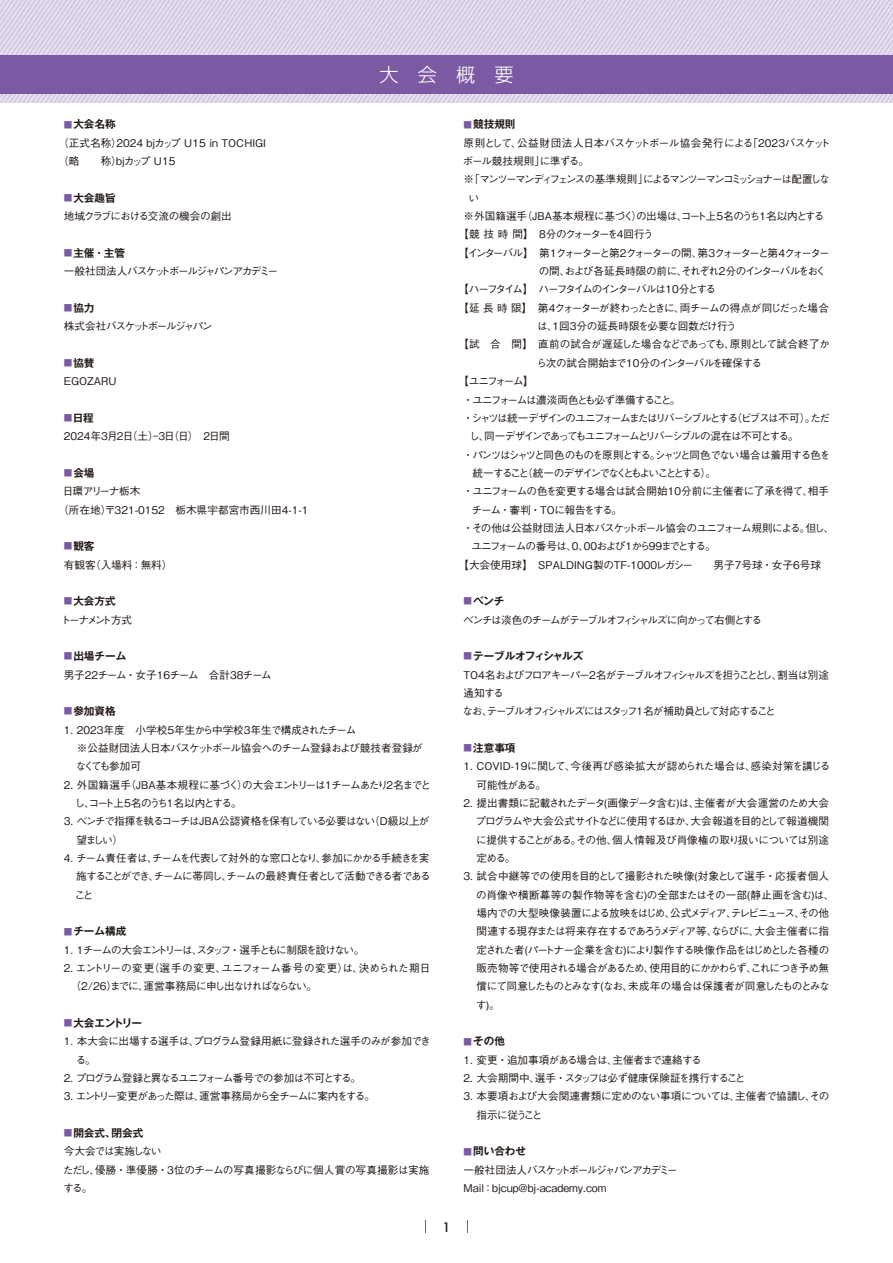
<style>
.page{position:relative;width:893px;height:1263px;background:#fff}
.page>*{position:absolute;margin:0;border:0;box-sizing:border-box;transform-origin:0 0}
.t1{font:300 19.2px "UD Shin Go Pr 6";color:#fff}
.t2{font:500 12.75px "Futura";color:#221815}
.概要_base10x18{font:500 10.65px/18.3px "Gothic BBB Pro";letter-spacing:-.085em;color:#221815}
.概要_base10x18-2{font:500 10.65px/18.3px "Gothic BBB Pro";letter-spacing:-.135em;color:#221815}
.概要_base10x18-3{font:500 10.65px "Gothic BBB Pro";color:#221815}
.概要_base10x18-4{font:500 10.65px/18.3px "Gothic BBB Pro";letter-spacing:-.14em;color:#221815}
.概要7_小見出し{font:700 10.65px "Gothic MB101 Pro De";color:#221815}
.概要_base10x18-5{font:500 10.65px/18.3px "Gothic BBB Pro";letter-spacing:-.035em;color:#221815}
.概要_base10x18-6{font:500 10.65px/18.3px "Gothic BBB Pro";letter-spacing:-.155em;color:#221815}
.概要_base10x18-7{font:500 10.65px/18.3px "Gothic BBB Pro";letter-spacing:-.04em;color:#221815}
.概要_base10x18-8{font:500 10.65px/18.3px "Gothic BBB Pro";letter-spacing:-.105em;color:#221815}
.概要_base10x18-9{font:500 10.65px/18.3px "Gothic BBB Pro";letter-spacing:-.045em;color:#221815}
.概要_base10x18-10{font:500 10.65px/18.3px "Gothic BBB Pro";letter-spacing:-.06em;color:#221815}
.概要_base10x18-11{font:500 10.65px/18.3px "Gothic BBB Pro";letter-spacing:-.05em;color:#221815}
.概要_base10x18-12{font:500 10.65px/18.3px "Gothic BBB Pro";letter-spacing:-.03em;color:#221815}
.概要_base10x18-13{font:500 10.65px/18.3px "Gothic BBB Pro";letter-spacing:-.025em;color:#221815}
.概要_base10x18-14{font:500 10.65px/18.3px "Gothic BBB Pro";letter-spacing:-.11em;color:#221815}
.概要_base10x18-15{font:500 10.65px/18.3px "Gothic BBB Pro";letter-spacing:-.16em;color:#221815}
.概要_base10x18-16{font:500 10.65px/18.3px "Gothic BBB Pro";letter-spacing:-.015em;color:#221815}
.概要_base10x18-17{font:500 10.65px "Gothic BBB Pro";letter-spacing:-.02em;color:#221815}
.概要_base10x18-18{font:500 10.65px "Gothic BBB Pro";letter-spacing:-.115em;color:#221815}
.概要_base10x18-19{font:500 10.65px "Gothic BBB Pro";letter-spacing:-.125em;color:#221815}
.概要_base10x18-20{font:500 10.65px "Gothic BBB Pro";letter-spacing:-.055em;color:#221815}
.概要_base10x18-21{font:500 10.65px "Gothic BBB Pro";letter-spacing:-.19em;color:#221815}
.概要_base10x18-22{font:500 10.65px "Gothic BBB Pro";letter-spacing:-.065em;color:#221815}
.概要_base10x18-23{font:500 10.65px "Gothic BBB Pro";letter-spacing:-.185em;color:#221815}
.概要_base10x18-24{font:500 10.65px "Gothic BBB Pro";letter-spacing:-.25em;color:#221815}
.概要7_小見出し-2{font:700 10.65px "Gothic MB101 Pro De";letter-spacing:-.055em;color:#221815}
.概要_base10x18-25{font:500 10.65px "Gothic BBB Pro";letter-spacing:-.165em;color:#221815}
.概要7_小見出し-3{font:700 10.65px "Gothic MB101 Pro De";letter-spacing:-.07em;color:#221815}
.s1{font-size:8.55px;color:#7b59a3}
</style>
<div class="page">
<img style="left:0;top:0;width:893px;height:102px">
<div style="left:0;top:55px;width:893px;height:39px;background:#7b59a3"></div>
<svg style="left:425px;top:1220px;width:1px;height:13px"></svg>
<svg style="left:467px;top:1220px;width:1px;height:13px"></svg>
<p class="t1" style="left:379px;top:59px;width:135px">大会概要</p>
<p class="概要7_小見出し" style="left:64px;top:116px;width:54px"><span class="s1">■</span>大会名称</p>
<p class="概要_base10x18-3" style="left:58px;top:134px;width:209px">（正式名称）2024 ｂｊカップ U15 in TOCHIGI</p>
<p class="概要_base10x18-24" style="left:58px;top:153px;width:119px">（略　　称）ｂｊカップ U15</p>
<p class="概要7_小見出し" style="left:64px;top:189px;width:54px"><span class="s1">■</span>大会趣旨</p>
<p class="概要_base10x18-11" style="left:64px;top:206px;width:169px">地域クラブにおける交流の機会の創出</p>
<p class="概要7_小見出し" style="left:64px;top:244px;width:63px"><span class="s1">■</span>主催・主管</p>
<p class="概要_base10x18-2" style="left:64px;top:261px;width:216px">一般社団法人バスケットボールジャパンアカデミー</p>
<p class="概要7_小見出し" style="left:64px;top:299px;width:32px"><span class="s1">■</span>協力</p>
<p class="概要_base10x18-4" style="left:64px;top:316px;width:150px">株式会社バスケットボールジャパン</p>
<p class="概要7_小見出し" style="left:64px;top:354px;width:32px"><span class="s1">■</span>協賛</p>
<p class="概要_base10x18-3" style="left:64px;top:373px;width:54px">EGOZARU</p>
<p class="概要7_小見出し" style="left:64px;top:409px;width:32px"><span class="s1">■</span>日程</p>
<p class="概要_base10x18" style="left:64px;top:426px;width:167px">202４年3月２日（土）-3日（日）　2日間</p>
<p class="概要7_小見出し" style="left:64px;top:464px;width:32px"><span class="s1">■</span>会場</p>
<p class="概要_base10x18" style="left:63px;top:481px;width:79px">日環アリーナ栃木</p>
<p class="概要_base10x18-3" style="left:58px;top:501px;width:252px">（所在地）〒321-0152　栃木県宇都宮市西川田4-1-1</p>
<p class="概要7_小見出し" style="left:64px;top:537px;width:32px"><span class="s1">■</span>観客</p>
<p class="概要_base10x18" style="left:64px;top:554px;width:110px">有観客（入場料：無料）</p>
<p class="概要7_小見出し" style="left:64px;top:592px;width:54px"><span class="s1">■</span>大会方式</p>
<p class="概要_base10x18-25" style="left:60px;top:611px;width:73px">トーナメント方式</p>
<p class="概要7_小見出し" style="left:64px;top:647px;width:64px"><span class="s1">■</span>出場チーム</p>
<p class="概要_base10x18-7" style="left:64px;top:664px;width:210px">男子22チーム・女子16チーム　合計38チーム</p>
<p class="概要7_小見出し" style="left:64px;top:702px;width:54px"><span class="s1">■</span>参加資格</p>
<p class="概要_base10x18-5" style="left:76px;top:719px;width:348px;text-indent:-12px">1. 2023年度　小学校5年生から中学校3年生で構成されたチーム<br>※公益財団法人日本バスケットボール協会へのチーム登録および競技者登録がなくても参加可</p>
<p class="概要_base10x18" style="left:75px;top:774px;width:358px;text-indent:-11px">2. 外国籍選手（JBA基本規程に基づく）の大会エントリーは1チームあたり2名までとし、コート上5名のうち1名以内とする。</p>
<p class="概要_base10x18-8" style="left:77px;top:811px;width:355px;text-indent:-13px">3. ベンチで指揮を執るコーチはJBA公認資格を保有している必要はない（D級以上が望ましい）</p>
<p class="概要_base10x18" style="left:75px;top:847px;width:357px;text-align:justify;text-indent:-11px">4. チーム責任者は、チームを代表して対外的な窓口となり、参加にかかる手続きを実施することができ、チームに帯同し、チームの最終責任者として活動できる者であること</p>
<p class="概要7_小見出し" style="left:64px;top:922px;width:64px"><span class="s1">■</span>チーム構成</p>
<p class="概要_base10x18-2" style="left:64px;top:939px;width:302px">1. 1チームの大会エントリーは、スタッフ・選手ともに制限を設けない。</p>
<p class="概要_base10x18-9" style="left:70px;top:957px;width:361px;text-indent:-7px">2. エントリーの変更（選手の変更、ユニフォーム番号の変更）は、決められた期日（2/26）までに、運営事務局に申し出なければならない。</p>
<p class="概要7_小見出し-3" style="left:64px;top:1014px;width:80px"><span class="s1">■</span> 大会エントリー</p>
<p class="概要_base10x18-11" style="left:76px;top:1031px;width:356px;text-indent:-12px">1. 本大会に出場する選手は、プログラム登録用紙に登録された選手のみが参加できる。</p>
<p class="概要_base10x18-18" style="left:64px;top:1069px;width:299px">2. プログラム登録と異なるユニフォーム番号での参加は不可とする。</p>
<p class="概要_base10x18" style="left:64px;top:1086px;width:313px">3. エントリー変更があった際は、運営事務局から全チームに案内をする。</p>
<p class="概要7_小見出し" style="left:64px;top:1124px;width:81px"><span class="s1">■</span>開会式、閉会式</p>
<p class="概要_base10x18" style="left:64px;top:1141px;width:99px">今大会では実施しない</p>
<p class="概要_base10x18-16" style="left:63px;top:1159px;width:368px">ただし、優勝・準優勝・3位のチームの写真撮影ならびに個人賞の写真撮影は実施する。</p>
<p class="t2" style="left:443px;top:1218px;width:9px">1</p>
<p class="概要7_小見出し" style="left:463px;top:116px;width:54px"><span class="s1">■</span>競技規則</p>
<p class="概要_base10x18-12" style="left:463px;top:132px;width:369px">原則として、公益財団法人日本バスケットボール協会発行による「2023バスケットボール競技規則」に準ずる。</p>
<p class="概要_base10x18-15" style="left:469px;top:169px;width:363px;text-indent:-5px">※「マンツーマンディフェンスの基準規則」によるマンツーマンコミッショナーは配置しない</p>
<p class="概要_base10x18-17" style="left:463px;top:208px;width:363px">※外国籍選手（JBA基本規程に基づく）の出場は、コート上5名のうち1名以内とする</p>
<p class="概要_base10x18-23" style="left:458px;top:226px;width:197px">【競技時間】　8分のクォーターを４回行う</p>
<p class="概要_base10x18-6" style="left:539px;top:242px;width:293px;text-indent:-81px">【インターバル】　第１クォーターと第２クォーターの間、第３クォーターと第４クォーターの間、および各延長時限の前に、それぞれ２分のインターバルをおく</p>
<p class="概要_base10x18-21" style="left:458px;top:281px;width:259px">【ハーフタイム】　ハーフタイムのインターバルは１０分とする</p>
<p class="概要_base10x18" style="left:537px;top:297px;width:293px;text-indent:-79px">【延長時限】　第４クォーターが終わったときに、両チームの得点が同じだった場合は、１回3分の延長時限を必要な回数だけ行う</p>
<p class="概要_base10x18-10" style="left:536px;top:334px;width:295px;text-indent:-78px">【試 合 間】　直前の試合が遅延した場合などであっても、原則として試合終了から次の試合開始まで10分のインターバルを確保する</p>
<p class="概要_base10x18" style="left:458px;top:371px;width:83px">【ユニフォーム】　</p>
<p class="概要_base10x18-8" style="left:463px;top:389px;width:219px">・ユニフォームは濃淡両色とも必ず準備すること。</p>
<p class="概要_base10x18-4" style="left:469px;top:407px;width:362px;text-indent:-6px">・シャツは統一デザインのユニフォームまたはリバーシブルとする（ビブスは不可）。ただし、同一デザインであってもユニフォームとリバーシブルの混在は不可とする。</p>
<p class="概要_base10x18-2" style="left:472px;top:444px;width:359px;text-indent:-10px">・パンツはシャツと同色のものを原則とする。シャツと同色でない場合は着用する色を統一すること（統一のデザインでなくともよいこととする）。</p>
<p class="概要_base10x18" style="left:472px;top:481px;width:359px;text-indent:-9px">・ユニフォームの色を変更する場合は試合開始１０分前に主催者に了承を得て、相手チーム・審判・ＴＯに報告をする。</p>
<p class="概要_base10x18" style="left:471px;top:517px;width:365px;text-indent:-9px">・その他は公益財団法人日本バスケットボール協会のユニフォーム規則による。但し、ユニフォームの番号は、0、00および1から99までとする。</p>
<p class="概要_base10x18-3" style="left:458px;top:556px;width:364px">【大会使用球】　SPALDING製のTF-1000レガシー　　男子7号球・女子6号球</p>
<p class="概要7_小見出し" style="left:463px;top:592px;width:42px"><span class="s1">■</span>ベンチ</p>
<p class="概要_base10x18-19" style="left:463px;top:611px;width:300px">ベンチは淡色のチームがテーブルオフィシャルズに向かって右側とする</p>
<p class="概要7_小見出し-2" style="left:463px;top:647px;width:121px"><span class="s1">■</span>テーブルオフィシャルズ</p>
<p class="概要_base10x18-14" style="left:463px;top:664px;width:367px">TO4名およびフロアキーパー2名がテーブルオフィシャルズを担うこととし、割当は別途通知する</p>
<p class="概要_base10x18-2" style="left:463px;top:701px;width:315px">なお、テーブルオフィシャルズにはスタッフ1名が補助員として対応すること</p>
<p class="概要7_小見出し" style="left:463px;top:739px;width:54px"><span class="s1">■</span>注意事項</p>
<p class="概要_base10x18-13" style="left:476px;top:756px;width:355px;text-indent:-13px">1. COVID-19に関して、今後再び感染拡大が認められた場合は、感染対策を講じる可能性がある。</p>
<p class="概要_base10x18" style="left:475px;top:792px;width:355px;text-align:justify;text-indent:-12px">2. 提出書類に記載されたデータ(画像データ含む)は、主催者が大会運営のため大会プログラムや大会公式サイトなどに使用するほか、大会報道を目的として報道機関に提供することがある。その他、個人情報及び肖像権の取り扱いについては別途定める。</p>
<p class="概要_base10x18" style="left:476px;top:866px;width:360px;text-indent:-12px">3. 試合中継等での使用を目的として撮影された映像(対象として選手・応援者個人の肖像や横断幕等の製作物等を含む)の全部またはその一部(静止画を含む)は、場内での大型映像装置による放映をはじめ、公式メディア、テレビニュース、その他関連する現存または将来存在するであろうメディア等、ならびに、大会主催者に指定された者(パートナー企業を含む)により製作する映像作品をはじめとした各種の販売物等で使用される場合があるため、使用目的にかかわらず、これにつき予め無償にて同意したものとみなす(なお、未成年の場合は保護者が同意したものとみなす)。</p>
<p class="概要7_小見出し" style="left:463px;top:1032px;width:43px"><span class="s1">■</span>その他</p>
<p class="概要_base10x18-22" style="left:463px;top:1051px;width:240px">1. 変更・追加事項がある場合は、主催者まで連絡する</p>
<p class="概要_base10x18-20" style="left:463px;top:1069px;width:283px">2. 大会期間中、選手・スタッフは必ず健康保険証を携行すること</p>
<p class="概要_base10x18-7" style="left:476px;top:1086px;width:354px;text-indent:-13px">3. 本要項および大会関連書類に定めのない事項については、主催者で協議し、その指示に従うこと</p>
<p class="概要7_小見出し" style="left:463px;top:1142px;width:64px"><span class="s1">■</span>問い合わせ</p>
<p class="概要_base10x18-2" style="left:463px;top:1159px;width:216px">一般社団法人バスケットボールジャパンアカデミー</p>
<p class="概要_base10x18-3" style="left:463px;top:1179px;width:144px">Mail：bjcup@bj-academy.com</p>
</div>
